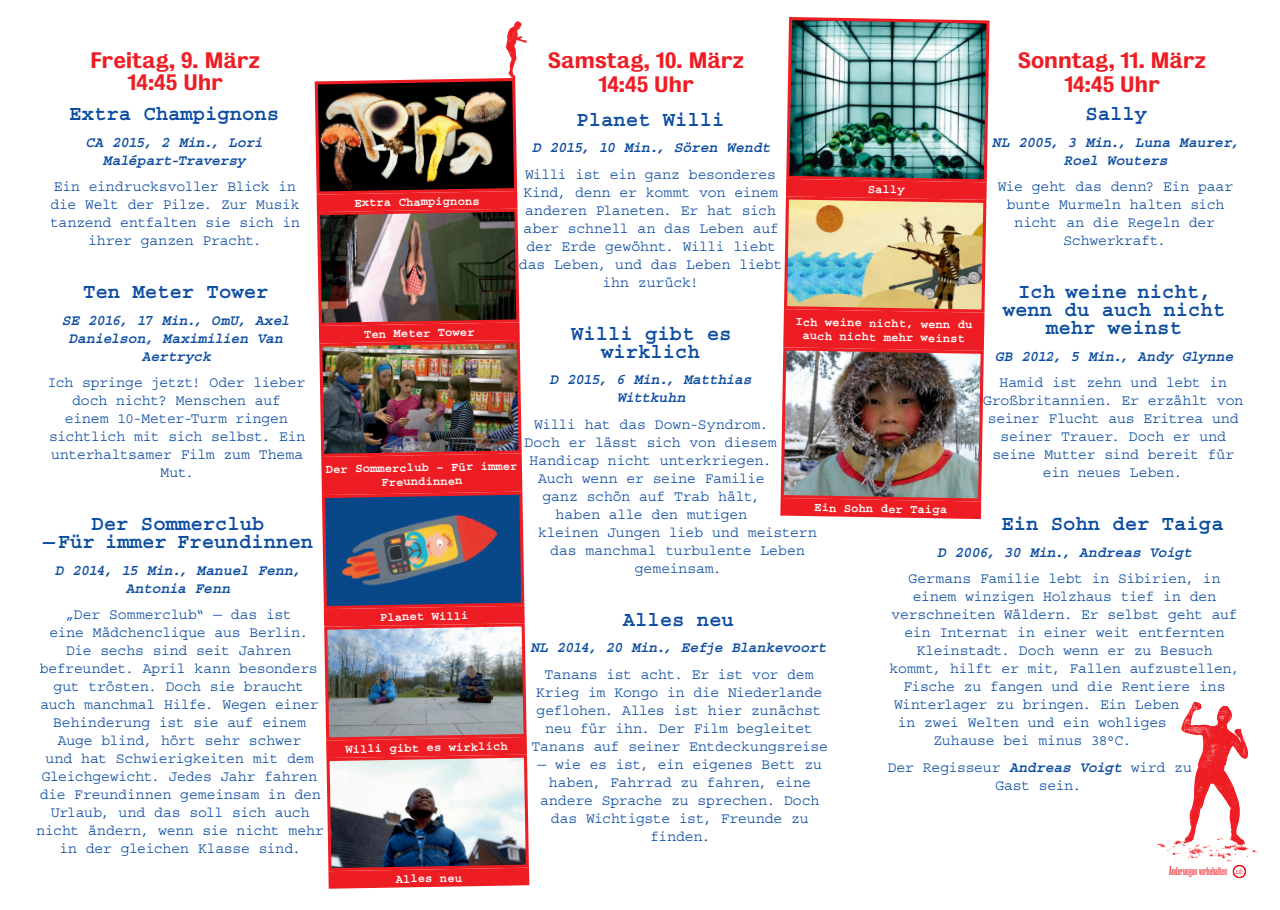
<style>
.page{position:relative;width:1280px;height:910px;background:#fff}
.page>*{position:absolute;margin:0;border:0;box-sizing:border-box;transform-origin:0 0}
.t1{font:700 21px/18px "Courier Std";color:#0d4da1;text-align:center}
.t2{font:20.4px/24px "Bureau Grotesque Five Five";letter-spacing:-.005em;color:#ee1d23;text-align:center}
.t3{font:15px/18px "Courier Std";letter-spacing:-.01em;color:#0d4da1;text-align:center}
.t4{font:italic 700 15px/18px "Courier Std";letter-spacing:-.015em;color:#0d4da1;text-align:center}
.t5{font:700 12.3px/13.8px "Courier Std";color:#fff;text-align:center}
.t6{font:10.5px "Bureau Grotesque One One";letter-spacing:.02em;color:#ee1d23}
.s1{font-weight:700;font-style:italic}
.s2{font-family:"Bureau Agency";font-size:7.5px}
</style>
<div class="page">
<img style="left:1173px;top:702px;width:65px;height:143px">
<img style="left:506px;top:21px;width:22px;height:55px">
<img style="left:780px;top:17px;width:210px;height:502px">
<img style="left:314px;top:76px;width:216px;height:813px">
<svg style="left:1232px;top:865px;width:14px;height:13px"></svg>
<h2 class="t2" style="left:90px;top:49px;width:171px;line-height:22.5px">Freitag, 9. März<br>14:45 Uhr</h2>
<h2 class="t2" style="left:548px;top:48px;width:198px">Samstag, 10. März<br>14:45 Uhr</h2>
<h2 class="t2" style="left:1018px;top:48px;width:190px">Sonntag, 11. März<br>14:45 Uhr</h2>
<h1 class="t1" style="left:69px;top:105px;width:211px">Extra Champignons</h1>
<p class="t4" style="left:86px;top:133px;width:179px">CA 2015, 2 Min., Lori<br>Malépart-Traversy</p>
<p class="t3" style="left:50px;top:178px;width:251px">Ein eindrucksvoller Blick in die Welt der Pilze. Zur Musik tanzend entfalten sie sich in ihrer ganzen Pracht.</p>
<h1 class="t1" style="left:83px;top:283px;width:187px">Ten Meter Tower</h1>
<p class="t4" style="left:62px;top:311px;width:229px">SE 2016, 17 Min., OmU, Axel<br>Danielson, Maximilien Van<br>Aertryck</p>
<p class="t3" style="left:48px;top:374px;width:259px">Ich springe jetzt! Oder lieber doch nicht? Menschen auf<br>einem 10-Meter-Turm ringen sichtlich mit sich selbst. Ein unterhaltsamer Film zum Thema<br>Mut.</p>
<h1 class="t1" style="left:43px;top:515px;width:272px">Der Sommerclub<br>—Für immer Freundinnen</h1>
<p class="t4" style="left:55px;top:561px;width:248px">D 2014, 15 Min., Manuel Fenn,<br>Antonia Fenn</p>
<p class="t3" style="left:36px;top:606px;width:289px">„Der Sommerclub“ — das ist<br>eine Mädchenclique aus Berlin.<br>Die sechs sind seit Jahren befreundet. April kann besonders gut trösten. Doch sie braucht auch manchmal Hilfe. Wegen einer<br>Behinderung ist sie auf einem<br>Auge blind, hört sehr schwer<br>und hat Schwierigkeiten mit dem<br>Gleichgewicht. Jedes Jahr fahren die Freundinnen gemeinsam in den<br>Urlaub, und das soll sich auch nicht ändern, wenn sie nicht mehr in der gleichen Klasse sind.</p>
<h1 class="t1" style="left:1085px;top:105px;width:63px">Sally</h1>
<p class="t4" style="left:992px;top:133px;width:249px">NL 2005, 3 Min., Luna Maurer,<br>Roel Wouters</p>
<p class="t3" style="left:998px;top:178px;width:237px">Wie geht das denn? Ein paar bunte Murmeln halten sich nicht an die Regeln der<br>Schwerkraft.</p>
<h1 class="t1" style="left:1003px;top:283px;width:224px">Ich weine nicht, wenn du auch nicht mehr weinst</h1>
<p class="t4" style="left:995px;top:347px;width:240px">GB 2012, 5 Min., Andy Glynne</p>
<p class="t3" style="left:983px;top:374px;width:261px">Hamid ist zehn und lebt in<br>Großbritannien. Er erzählt von seiner Flucht aus Eritrea und seiner Trauer. Doch er und seine Mutter sind bereit für ein neues Leben.</p>
<h1 class="t1" style="left:1001px;top:515px;width:224px">Ein Sohn der Taiga</h1>
<p class="t4" style="left:937px;top:543px;width:256px">D 2006, 30 Min., Andreas Voigt</p>
<p class="t3" style="left:908px;top:570px;width:313px">Germans Familie lebt in Sibirien, in</p>
<p class="t3" style="left:913px;top:588px;width:305px">einem winzigen Holzhaus tief in den</p>
<p class="t3" style="left:891px;top:606px;width:348px">verschneiten Wäldern. Er selbst geht auf</p>
<p class="t3" style="left:904px;top:624px;width:321px">ein Internat in einer weit entfernten</p>
<p class="t3" style="left:916px;top:642px;width:297px">Kleinstadt. Doch wenn er zu Besuch</p>
<p class="t3" style="left:889px;top:660px;width:352px">kommt, hilft er mit, Fallen aufzustellen,</p>
<p class="t3" style="left:903px;top:678px;width:324px">Fische zu fangen und die Rentiere ins</p>
<p class="t3" style="left:894px;top:696px;width:287px">Winterlager zu bringen. Ein Leben</p>
<p class="t3" style="left:898px;top:714px;width:270px">in zwei Welten und ein wohliges</p>
<p class="t3" style="left:933px;top:732px;width:199px">Zuhause bei minus 38°C.</p>
<p class="t3" style="left:888px;top:758px;width:306px">Der Regisseur <span class="s1">Andreas Voigt</span> wird zu<br>Gast sein.</p>
<h1 class="t1" style="left:576px;top:110px;width:150px">Planet Willi</h1>
<p class="t4" style="left:532px;top:139px;width:240px">D 2015, 10 Min., Sören Wendt</p>
<p class="t3" style="left:519px;top:165px;width:265px">Willi ist ein ganz besonderes<br>Kind, denn er kommt von einem anderen Planeten. Er hat sich aber schnell an das Leben auf der Erde gewöhnt. Willi liebt das Leben, und das Leben liebt ihn zurück!</p>
<h1 class="t1" style="left:571px;top:324px;width:162px">Willi gibt es wirklich</h1>
<p class="t4" style="left:549px;top:371px;width:203px">D 2015, 6 Min., Matthias<br>Wittkuhn</p>
<p class="t3" style="left:534px;top:415px;width:236px">Willi hat das Down-Syndrom.</p>
<p class="t3" style="left:525px;top:433px;width:253px">Doch er lässt sich von diesem</p>
<p class="t3" style="left:529px;top:451px;width:243px">Handicap nicht unterkriegen.</p>
<p class="t3" style="left:538px;top:469px;width:228px">Auch wenn er seine Familie</p>
<p class="t3" style="left:543px;top:487px;width:219px">ganz schön auf Trab hält,</p>
<p class="t3" style="left:555px;top:505px;width:193px">haben alle den mutigen</p>
<p class="t3" style="left:538px;top:523px;width:280px">kleinen Jungen lieb und meistern</p>
<p class="t3" style="left:550px;top:541px;width:256px">das manchmal turbulente Leben</p>
<p class="t3" style="left:635px;top:559px;width:88px">gemeinsam.</p>
<h1 class="t1" style="left:623px;top:610px;width:113px">Alles neu</h1>
<p class="t4" style="left:530px;top:639px;width:297px">NL 2014, 20 Min., Eefje Blankevoort</p>
<p class="t3" style="left:532px;top:665px;width:298px">Tanans ist acht. Er ist vor dem<br>Krieg im Kongo in die Niederlande geflohen. Alles ist hier zunächst neu für ihn. Der Film begleitet<br>Tanans auf seiner Entdeckungsreise</p>
<p class="t3" style="left:537px;top:755px;width:286px">— wie es ist, ein eigenes Bett zu haben, Fahrrad zu fahren, eine andere Sprache zu sprechen. Doch das Wichtigste ist, Freunde zu finden.</p>
<p class="t5" style="left:868px;top:182px;width:38px;rotate:1deg">Sally</p>
<p class="t5" style="left:354px;top:196px;width:127px;rotate:-1deg">Extra Champignons</p>
<p class="t5" style="left:795px;top:315px;width:179px;rotate:1deg">Ich weine nicht, wenn du auch nicht mehr weinst</p>
<p class="t5" style="left:364px;top:327px;width:112px;rotate:-1deg">Ten Meter Tower</p>
<p class="t5" style="left:326px;top:462px;width:193px;rotate:-1deg">Der Sommerclub – Für immer<br>Freundinnen</p>
<p class="t5" style="left:814px;top:501px;width:134px;rotate:1deg">Ein Sohn der Taiga</p>
<p class="t5" style="left:380px;top:610px;width:90px;rotate:-1deg">Planet Willi</p>
<p class="t5" style="left:345px;top:742px;width:164px;rotate:-1deg">Willi gibt es wirklich</p>
<p class="t5" style="left:395px;top:872px;width:68px;rotate:-1deg">Alles neu</p>
<p class="t6" style="left:1169px;top:865px;width:76px">Änderungen vorbehalten <span class="s2">cd:</span></p>
</div>
